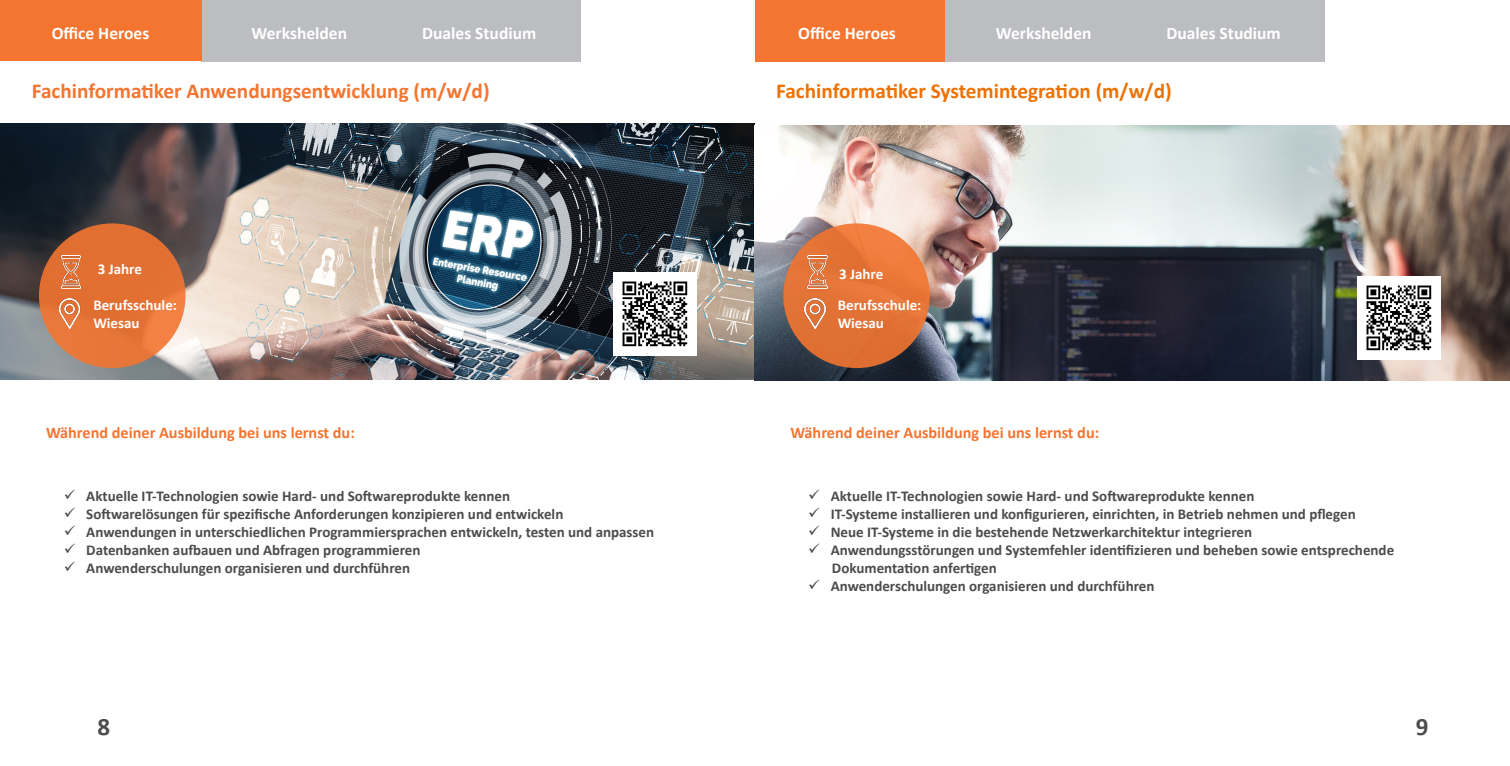
<style>
.page{position:relative;width:1510px;height:766px;background:#fff}
.page>*{position:absolute;margin:0;border:0;box-sizing:border-box;transform-origin:0 0}
.t1{font:700 25px "Calibri";color:#4b4c4d}
.t2{font:700 21.25px "Calibri";color:#f37530}
.t3{font:700 21.25px "Calibri";color:#ee7203}
.t4{font:700 17.5px "Calibri";color:#fff}
.t5{font:700 16.25px "Calibri";color:#f37530}
.t6{font:700 15px "Calibri";color:#4b4c4d}
.t7{font:700 15px "Calibri";color:#fff}
</style>
<div class="page">
<div style="left:391px;top:0;width:190px;height:61px;background:#bcbdc0"></div>
<div style="left:201px;top:0;width:190px;height:61px;background:#bcbdc0"></div>
<img style="left:0;top:124px;width:755px;height:255px">
<div style="left:39px;top:223px;width:146px;height:145px;background:linear-gradient(to right,#df6f32,#e97738);border-radius:50%"></div>
<img style="left:613px;top:272px;width:83px;height:83px">
<div style="left:0;top:0;width:201px;height:61px;background:#f37530"></div>
<img style="left:60px;top:255px;width:21px;height:34px">
<img style="left:57px;top:298px;width:25px;height:30px">
<div style="left:1135px;top:0;width:190px;height:61px;background:#bcbdc0"></div>
<img style="left:755px;top:125px;width:754px;height:255px">
<div style="left:755px;top:0;width:190px;height:61px;background:#f37530"></div>
<div style="left:945px;top:0;width:190px;height:61px;background:#bcbdc0"></div>
<div style="left:783px;top:223px;width:147px;height:145px;background:linear-gradient(to bottom,#ef7e40,#da6b2f);border-radius:50%"></div>
<img style="left:1357px;top:276px;width:83px;height:83px">
<img style="left:807px;top:255px;width:21px;height:34px">
<img style="left:802px;top:298px;width:26px;height:30px">
<p class="t4" style="left:52px;top:21px;width:99px">Office Heroes</p>
<p class="t4" style="left:251px;top:21px;width:97px">Werkshelden</p>
<p class="t4" style="left:422px;top:21px;width:116px">Duales Studium</p>
<p class="t4" style="left:798px;top:21px;width:99px">Office Heroes</p>
<p class="t4" style="left:996px;top:21px;width:97px">Werkshelden</p>
<p class="t4" style="left:1166px;top:21px;width:116px">Duales Studium</p>
<p class="t2" style="left:32px;top:75px;width:459px">Fachinformatiker Anwendungsentwicklung (m/w/d)</p>
<p class="t3" style="left:776px;top:75px;width:397px">Fachinformatiker Systemintegration (m/w/d)</p>
<p class="t7" style="left:98px;top:258px;width:46px">3 Jahre</p>
<p class="t7" style="left:93px;top:294px;width:85px">Berufsschule:</p>
<p class="t7" style="left:93px;top:312px;width:48px">Wiesau</p>
<p class="t7" style="left:81px;top:263px;width:46px">3 Jahre</p>
<p class="t7" style="left:76px;top:306px;width:85px">Berufsschule:</p>
<p class="t7" style="left:839px;top:263px;width:46px">3 Jahre</p>
<p class="t7" style="left:837px;top:294px;width:85px">Berufsschule:</p>
<p class="t7" style="left:837px;top:312px;width:48px">Wiesau</p>
<p class="t5" style="left:46px;top:421px;width:310px">Während deiner Ausbildung bei uns lernst du:</p>
<p class="t5" style="left:790px;top:421px;width:310px">Während deiner Ausbildung bei uns lernst du:</p>
<p class="t6" style="left:86px;top:485px;width:425px">Aktuelle IT-Technologien sowie Hard- und Softwareprodukte kennen</p>
<p class="t6" style="left:86px;top:503px;width:478px">Softwarelösungen für spezifische Anforderungen konzipieren und entwickeln</p>
<p class="t6" style="left:86px;top:521px;width:569px">Anwendungen in unterschiedlichen Programmiersprachen entwickeln, testen und anpassen</p>
<p class="t6" style="left:86px;top:539px;width:336px">Datenbanken aufbauen und Abfragen programmieren</p>
<p class="t6" style="left:86px;top:557px;width:325px">Anwenderschulungen organisieren und durchführen</p>
<p class="t6" style="left:830px;top:485px;width:425px">Aktuelle IT-Technologien sowie Hard- und Softwareprodukte kennen</p>
<p class="t6" style="left:830px;top:503px;width:526px">IT-Systeme installieren und konfigurieren, einrichten, in Betrieb nehmen und pflegen</p>
<p class="t6" style="left:830px;top:521px;width:423px">Neue IT-Systeme in die bestehende Netzwerkarchitektur integrieren</p>
<p class="t6" style="left:830px;top:539px;width:565px">Anwendungsstörungen und Systemfehler identifizieren und beheben sowie entsprechende</p>
<p class="t6" style="left:832px;top:557px;width:166px">Dokumentation anfertigen</p>
<p class="t6" style="left:830px;top:575px;width:325px">Anwenderschulungen organisieren und durchführen</p>
<p class="t1" style="left:97px;top:709px;width:14px">8</p>
<p class="t1" style="left:1415px;top:709px;width:14px">9</p>
</div>
